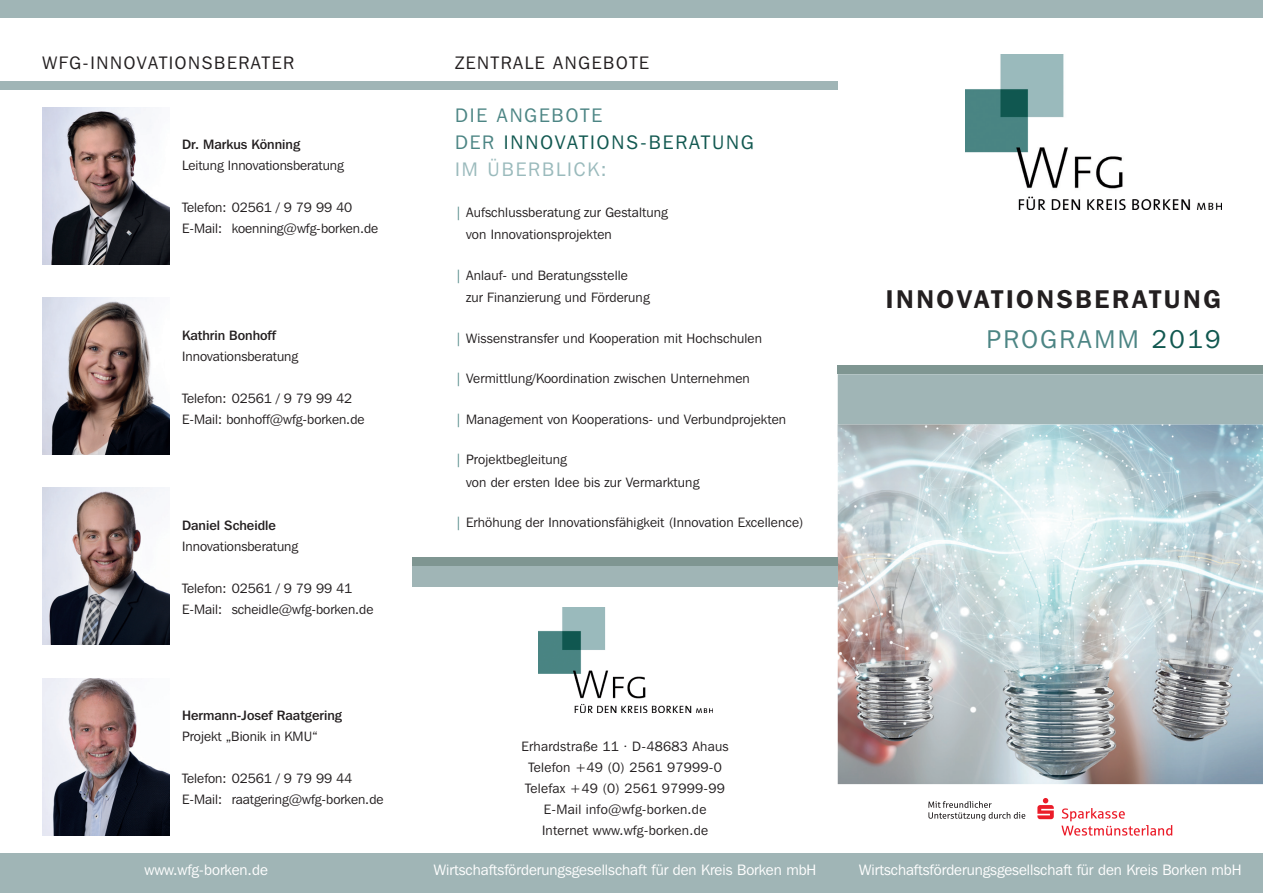
<style>
.page{position:relative;width:1263px;height:893px;background:#fff}
.page>*{position:absolute;margin:0;border:0;box-sizing:border-box;transform-origin:0 0}
.t1{font:600 25.5px "Franklin Gothic IT Cby BT";letter-spacing:.1em;color:#231f20}
.t2{font:25.5px "Franklin Gothic IT Cby BT";letter-spacing:.1em;color:#4c8584}
.t3{font:19.5px/27px "Franklin Gothic IT Cby BT";letter-spacing:.1em;color:#115850}
.t4{font:18px "Franklin Gothic IT Cby BT";letter-spacing:.09em;color:#231f20}
.t5{font:15px "Franklin Gothic IT Cby BT";color:#fff}
.t6{font:13.5px/21px "Franklin Gothic IT Cby BT";letter-spacing:.01em;color:#231f20}
.t7{font:500 13.5px "Franklin Gothic IT Cby BT";color:#231f20}
.s1{color:#4c8584}
.s2{color:#9ababc}
.s3{color:#115850}
</style>
<div class="page">
<div style="left:0;top:854px;width:1263px;height:39px;background:#a0b5b6"></div>
<div style="left:0;top:0;width:1263px;height:17px;background:#a0b5b6"></div>
<img style="left:965px;top:55px;width:256px;height:155px">
<div style="left:838px;top:374px;width:425px;height:50px;background:#a0b5b6"></div>
<div style="left:838px;top:366px;width:425px;height:8px;background:#7f9692"></div>
<img style="left:838px;top:424px;width:425px;height:360px">
<svg style="left:928px;top:801px;width:97px;height:19px"></svg>
<svg style="left:1037px;top:798px;width:17px;height:21px"></svg>
<svg style="left:1061px;top:808px;width:111px;height:28px"></svg>
<div style="left:0;top:81px;width:838px;height:8px;background:#a0b5b6"></div>
<div style="left:412px;top:566px;width:426px;height:21px;background:#a0b5b6"></div>
<div style="left:412px;top:557px;width:426px;height:9px;background:#7f9692"></div>
<img style="left:538px;top:608px;width:174px;height:105px">
<img style="left:43px;top:678px;width:127px;height:157px">
<img style="left:43px;top:488px;width:127px;height:157px">
<img style="left:43px;top:298px;width:127px;height:157px">
<img style="left:43px;top:107px;width:127px;height:157px">
<h3 class="t4" style="left:43px;top:52px;width:253px">WFG-INNOVATIONSBERATER</h3>
<h3 class="t4" style="left:455px;top:52px;width:195px">ZENTRALE ANGEBOTE</h3>
<h2 class="t3" style="left:455px;top:102px;width:300px"><span class="s1">DIE ANGEBOTE<br>DER</span> INNOVATIONS-BERATUNG<br><span class="s2">IM ÜBERBLICK:</span></h2>
<p class="t6" style="left:466px;top:201px;width:203px;line-height:22.5px;text-indent:-11px"><span class="s1">|</span> Aufschlussberatung zur Gestaltung von Innovationsprojekten</p>
<p class="t6" style="left:466px;top:264px;width:185px;line-height:22.5px;text-indent:-11px"><span class="s1">|</span> Anlauf- und Beratungsstelle<br>zur Finanzierung und Förderung</p>
<p class="t6" style="left:455px;top:327px;width:308px"><span class="s1">|</span> Wissenstransfer und Kooperation mit Hochschulen</p>
<p class="t6" style="left:455px;top:368px;width:296px"><span class="s1">|</span> Vermittlung/Koordination zwischen Unternehmen</p>
<p class="t6" style="left:455px;top:408px;width:333px"><span class="s1">|</span> Management von Kooperations- und Verbundprojekten</p>
<p class="t6" style="left:466px;top:448px;width:235px;line-height:22.5px;text-indent:-11px"><span class="s1">|</span> Projektbegleitung<br>von der ersten Idee bis zur Vermarktung</p>
<p class="t6" style="left:455px;top:512px;width:350px"><span class="s1">|</span> Erhöhung der Innovationsfähigkeit (Innovation Excellence)</p>
<p class="t7" style="left:182px;top:136px;width:119px">Dr. Markus Könning</p>
<p class="t6" style="left:182px;top:155px;width:163px">Leitung Innovationsberatung</p>
<p class="t6" style="left:182px;top:197px;width:198px">Telefon: 02561 / 9 79 99 40<br>E-Mail: koenning@wfg-borken.de</p>
<p class="t7" style="left:182px;top:326px;width:96px">Kathrin Bonhoff</p>
<p class="t6" style="left:182px;top:345px;width:118px">Innovationsberatung</p>
<p class="t6" style="left:182px;top:387px;width:184px">Telefon: 02561 / 9 79 99 42<br>E-Mail: bonhoff@wfg-borken.de</p>
<p class="t7" style="left:182px;top:517px;width:95px">Daniel Scheidle</p>
<p class="t6" style="left:182px;top:535px;width:118px">Innovationsberatung</p>
<p class="t6" style="left:182px;top:577px;width:193px">Telefon: 02561 / 9 79 99 41<br>E-Mail: scheidle@wfg-borken.de</p>
<p class="t7" style="left:182px;top:707px;width:161px">Hermann-Josef Raatgering</p>
<p class="t6" style="left:182px;top:726px;width:137px">Projekt „Bionik in KMU“</p>
<p class="t6" style="left:182px;top:768px;width:203px">Telefon: 02561 / 9 79 99 44<br>E-Mail: raatgering@wfg-borken.de</p>
<p class="t6" style="left:521px;top:735px;width:209px;text-align:center">Erhardstraße 11 · D-48683 Ahaus<br>Telefon +49 (0) 2561 97999-0<br>Telefax +49 (0) 2561 97999-99<br>E-Mail info@wfg-borken.de<br>Internet www.wfg-borken.de</p>
<h1 class="t1" style="left:886px;top:283px;width:336px">INNOVATIONSBERATUNG</h1>
<h1 class="t2" style="left:986px;top:324px;width:235px">PROGRAMM <span class="s3">2019</span></h1>
<p class="t5" style="left:145px;top:861px;width:125px">www.wfg-borken.de</p>
<p class="t5" style="left:434px;top:861px;width:384px">Wirtschaftsförderungsgesellschaft für den Kreis Borken mbH</p>
<p class="t5" style="left:859px;top:861px;width:384px">Wirtschaftsförderungsgesellschaft für den Kreis Borken mbH</p>
</div>
